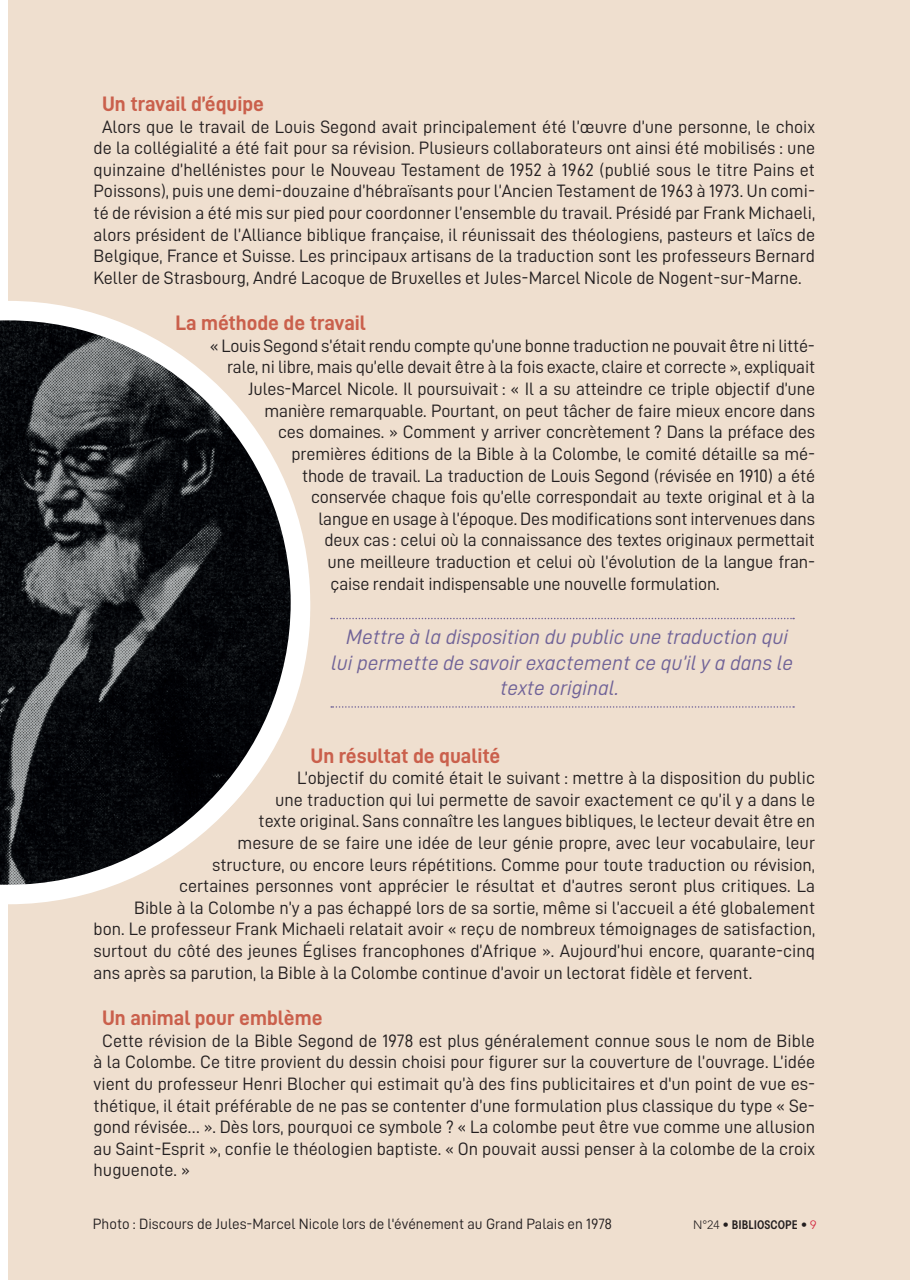
<style>
.page{position:relative;width:910px;height:1280px;background:#fff}
.page>*{position:absolute;margin:0;border:0;box-sizing:border-box;transform-origin:0 0}
.t1{font:21px/25.2px "D DIN Italic";color:#706398;text-align:center}
.t2{font:21px "D DIN Bold";color:#ca604c}
.t3{font:18px/21.6px "D DIN";color:#231f20;text-align:justify}
.t4{font:15px "D DIN";color:#231f20}
.t5{font:600 condensed 12px "Avant Garde";color:#231f20}
.s1{font-family:"Avenir LT Std";font-weight:300;font-stretch:normal}
.s2{font-family:"Avenir LT Std";font-weight:300;font-stretch:normal;color:#d2203a}
</style>
<div class="page">
<div style="left:9px;top:0;width:901px;height:1280px;background:#efdfcf"></div>
<svg style="left:331px;top:706px;width:463px;height:2px"></svg>
<svg style="left:331px;top:618px;width:463px;height:1px"></svg>
<svg style="left:0;top:301px;width:310px;height:603px"></svg>
<p class="t2" style="left:102px;top:92px;width:164px">Un travail d’équipe</p>
<p class="t3" style="left:94px;top:115px;width:723px;text-indent:8px">Alors que le travail de Louis Segond avait principalement été l’œuvre d’une personne, le choix de la collégialité a été fait pour sa révision. Plusieurs collaborateurs ont ainsi été mobilisés : une quinzaine d’hellénistes pour le Nouveau Testament de 1952 à 1962 (publié sous le titre Pains et Poissons), puis une demi-douzaine d’hébraïsants pour l’Ancien Testament de 1963 à 1973. Un comi&shy;té de révision a été mis sur pied pour coordonner l’ensemble du travail. Présidé par Frank Michaeli, alors président de l’Alliance biblique française, il réunissait des théologiens, pasteurs et laïcs de Belgique, France et Suisse. Les principaux artisans de la traduction sont les professeurs Bernard Keller de Strasbourg, André Lacoque de Bruxelles et Jules-Marcel Nicole de Nogent-sur-Marne.</p>
<p class="t2" style="left:176px;top:311px;width:192px">La méthode de travail</p>
<p class="t3" style="left:210px;top:335px;width:606px">« Louis Segond s’était rendu compte qu’une bonne traduction ne pouvait être ni litté-</p>
<p class="t3" style="left:227px;top:356px;width:590px">rale, ni libre, mais qu’elle devait être à la fois exacte, claire et correcte », expliquait</p>
<p class="t3" style="left:248px;top:378px;width:568px">Jules-Marcel Nicole. Il poursuivait : « Il a su atteindre ce triple objectif d’une</p>
<p class="t3" style="left:265px;top:399px;width:552px">manière remarquable. Pourtant, on peut tâcher de faire mieux encore dans</p>
<p class="t3" style="left:278px;top:421px;width:538px">ces domaines. » Comment y arriver concrètement ? Dans la préface des</p>
<p class="t3" style="left:292px;top:443px;width:525px">premières éditions de la Bible à la Colombe, le comité détaille sa mé-</p>
<p class="t3" style="left:302px;top:464px;width:514px">thode de travail. La traduction de Louis Segond (révisée en 1910) a été</p>
<p class="t3" style="left:311px;top:486px;width:506px">conservée chaque fois qu’elle correspondait au texte original et à la</p>
<p class="t3" style="left:319px;top:507px;width:498px">langue en usage à l’époque. Des modifications sont intervenues dans</p>
<p class="t3" style="left:325px;top:529px;width:492px">deux cas : celui où la connaissance des textes originaux permettait</p>
<p class="t3" style="left:328px;top:551px;width:489px">une meilleure traduction et celui où l’évolution de la langue fran-</p>
<p class="t3" style="left:331px;top:572px;width:391px">çaise rendait indispensable une nouvelle formulation.</p>
<p class="t1" style="left:331px;top:624px;width:463px">Mettre à la disposition du public une traduction qui lui permette de savoir exactement ce qu’il y a dans le texte original.</p>
<p class="t2" style="left:311px;top:744px;width:191px">Un résultat de qualité</p>
<p class="t3" style="left:297px;top:767px;width:519px">L’objectif du comité était le suivant : mettre à la disposition du public</p>
<p class="t3" style="left:275px;top:788px;width:542px">une traduction qui lui permette de savoir exactement ce qu’il y a dans le</p>
<p class="t3" style="left:259px;top:810px;width:558px">texte original. Sans connaître les langues bibliques, le lecteur devait être en</p>
<p class="t3" style="left:238px;top:832px;width:579px">mesure de se faire une idée de leur génie propre, avec leur vocabulaire, leur</p>
<p class="t3" style="left:212px;top:853px;width:604px">structure, ou encore leurs répétitions. Comme pour toute traduction ou révision,</p>
<p class="t3" style="left:179px;top:875px;width:638px">certaines personnes vont apprécier le résultat et d’autres seront plus critiques. La</p>
<p class="t3" style="left:134px;top:896px;width:683px">Bible à la Colombe n’y a pas échappé lors de sa sortie, même si l’accueil a été globalement</p>
<p class="t3" style="left:94px;top:918px;width:723px">bon. Le professeur Frank Michaeli relatait avoir « reçu de nombreux témoignages de satisfaction,</p>
<p class="t3" style="left:94px;top:940px;width:723px">surtout du côté des jeunes Églises francophones d’Afrique ». Aujourd’hui encore, quarante-cinq</p>
<p class="t3" style="left:94px;top:961px;width:660px">ans après sa parution, la Bible à la Colombe continue d’avoir un lectorat fidèle et fervent.</p>
<p class="t2" style="left:102px;top:1006px;width:222px">Un animal pour emblème</p>
<p class="t3" style="left:94px;top:1029px;width:723px;text-indent:8px">Cette révision de la Bible Segond de 1978 est plus généralement connue sous le nom de Bible à la Colombe. Ce titre provient du dessin choisi pour figurer sur la couverture de l’ouvrage. L’idée vient du professeur Henri Blocher qui estimait qu’à des fins publicitaires et d'un point de vue es&shy;thétique, il était préférable de ne pas se contenter d’une formulation plus classique du type « Se&shy;gond révisée… ». Dès lors, pourquoi ce symbole ? « La colombe peut être vue comme une allusion au Saint-Esprit », confie le théologien baptiste. « On pouvait aussi penser à la colombe de la croix huguenote. »</p>
<p class="t4" style="left:93px;top:1215px;width:521px">Photo : Discours de Jules-Marcel Nicole lors de l'événement au Grand Palais en 1978</p>
<p class="t5" style="left:693px;top:1217px;width:125px"><span class="s1">N°24</span> • BIBLIOSCOPE • <span class="s2">9</span></p>
</div>
